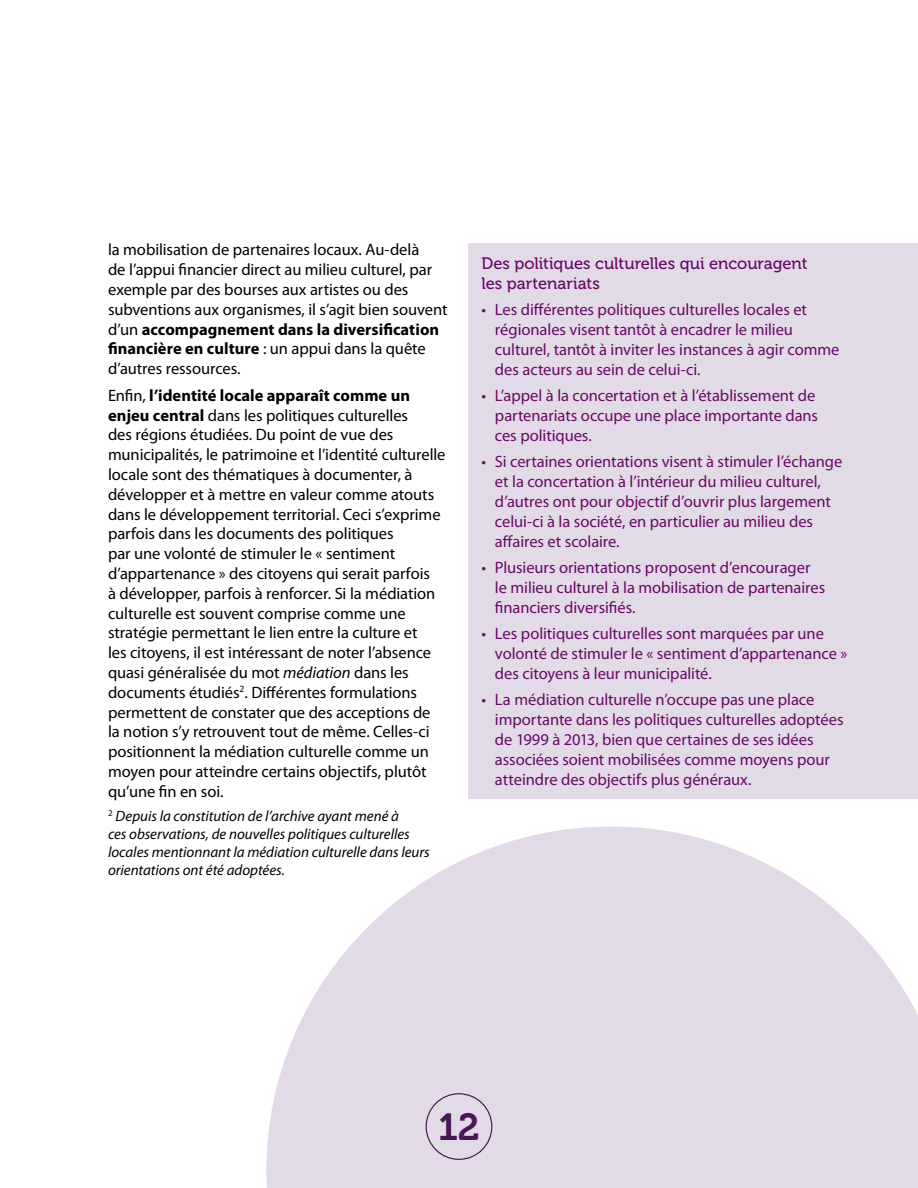
<style>
.page{position:relative;width:918px;height:1188px;background:#fff}
.page>*{position:absolute;margin:0;border:0;box-sizing:border-box;transform-origin:0 0}
.t1{font:37.5px "Museo 700";color:#481756}
.t2{font:16.5px/19.8px "Myriad Pro";letter-spacing:-.005em;color:#000}
.t3{font:16.5px/19.8px "Myriad Pro";letter-spacing:-.005em;color:#690a66}
.t4{font:16.5px/19.8px "Museo 500";color:#690a66}
.t5{font:italic 15px/18px "Myriad Pro";letter-spacing:-.005em;color:#000}
.s1{font-weight:700}
.s2{font-style:italic}
</style>
<div class="page">
<div style="left:468px;top:243px;width:450px;height:555px;background:#e3dae7"></div>
<svg style="left:266px;top:827px;width:652px;height:361px;fill:#e3dae7"></svg>
<div style="left:426px;top:1093px;width:66px;height:67px;border:1px solid #481756;border-radius:50%"></div>
<p class="t2" style="left:108px;top:240px;width:341px">la mobilisation de partenaires locaux. Au-delà<br>de l’appui financier direct au milieu culturel, par exemple par des bourses aux artistes ou des subventions aux organismes, il s’agit bien souvent d’un <span class="s1">accompagnement dans la diversification financière en culture</span> : un appui dans la quête d’autres ressources.</p>
<p class="t2" style="left:108px;top:386px;width:339px">Enfin, <span class="s1">l’identité locale apparaît comme un enjeu central</span> dans les politiques culturelles<br>des régions étudiées. Du point de vue des municipalités, le patrimoine et l’identité culturelle locale sont des thématiques à documenter, à développer et à mettre en valeur comme atouts dans le développement territorial. Ceci s’exprime parfois dans les documents des politiques<br>par une volonté de stimuler le « sentiment d’appartenance » des citoyens qui serait parfois<br>à développer, parfois à renforcer. Si la médiation culturelle est souvent comprise comme une stratégie permettant le lien entre la culture et<br>les citoyens, il est intéressant de noter l’absence quasi généralisée du mot <span class="s2">médiation</span> dans les documents étudiés<sup>2</sup>. Différentes formulations permettent de constater que des acceptions de la notion s’y retrouvent tout de même. Celles-ci positionnent la médiation culturelle comme un moyen pour atteindre certains objectifs, plutôt qu’une fin en soi.</p>
<p class="t5" style="left:108px;top:808px;width:323px"><sup>2</sup> Depuis la constitution de l’archive ayant mené à<br>ces observations, de nouvelles politiques culturelles locales mentionnant la médiation culturelle dans leurs orientations ont été adoptées.</p>
<p class="t4" style="left:482px;top:254px;width:328px">Des politiques culturelles qui encouragent les partenariats</p>
<p class="t3" style="left:495px;top:300px;width:346px;text-indent:-13px">• Les différentes politiques culturelles locales et régionales visent tantôt à encadrer le milieu culturel, tantôt à inviter les instances à agir comme des acteurs au sein de celui-ci.</p>
<p class="t3" style="left:495px;top:386px;width:325px;text-indent:-13px">• L’appel à la concertation et à l’établissement de partenariats occupe une place importante dans ces politiques.</p>
<p class="t3" style="left:495px;top:452px;width:349px;text-indent:-13px">• Si certaines orientations visent à stimuler l’échange et la concertation à l’intérieur du milieu culturel, d’autres ont pour objectif d’ouvrir plus largement celui-ci à la société, en particulier au milieu des affaires et scolaire.</p>
<p class="t3" style="left:495px;top:558px;width:332px;text-indent:-13px">• Plusieurs orientations proposent d’encourager le milieu culturel à la mobilisation de partenaires financiers diversifiés.</p>
<p class="t3" style="left:495px;top:624px;width:354px;text-indent:-13px">• Les politiques culturelles sont marquées par une volonté de stimuler le « sentiment d’appartenance » des citoyens à leur municipalité.</p>
<p class="t3" style="left:495px;top:690px;width:350px;text-indent:-13px">• La médiation culturelle n’occupe pas une place importante dans les politiques culturelles adoptées de 1999 à 2013, bien que certaines de ses idées associées soient mobilisées comme moyens pour atteindre des objectifs plus généraux.</p>
<h1 class="t1" style="left:438px;top:1106px;width:43px">12</h1>
</div>
